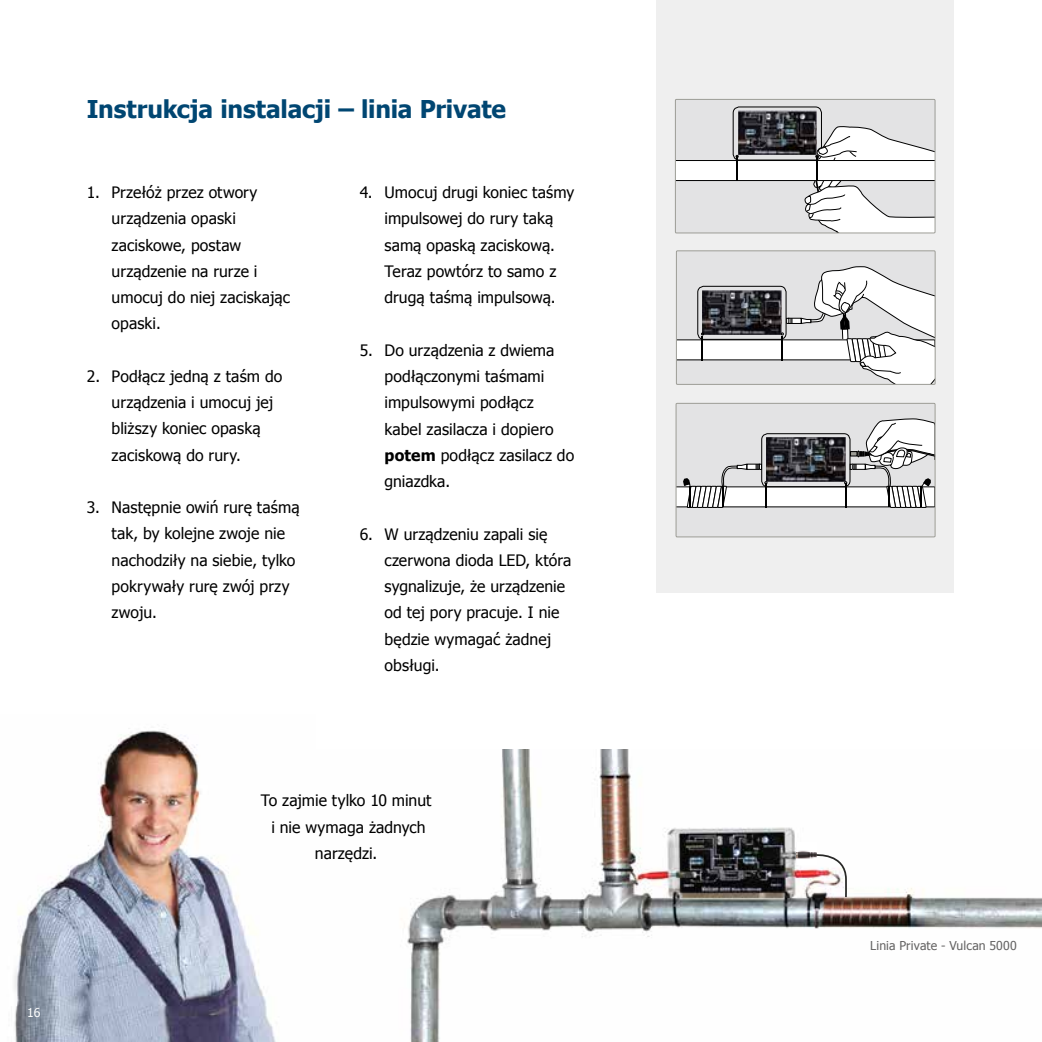
<style>
.page{position:relative;width:1042px;height:1042px;background:#fff}
.page>*{position:absolute;margin:0;border:0;box-sizing:border-box;transform-origin:0 0}
.t1{font:700 24.5px "Tahoma";letter-spacing:-.01em;color:#004672}
.t2{font:15.75px/26.2px "Tahoma";letter-spacing:.005em;color:#000}
.t3{font:12.25px "Tahoma";letter-spacing:.01em;color:#646363}
.t4{font:12.25px "Tahoma";color:#fff}
.s1{font-weight:700}
</style>
<div class="page">
<img style="left:407px;top:749px;width:635px;height:293px">
<svg style="left:814px;top:853px;width:34px;height:46px"></svg>
<img style="left:796px;top:843px;width:21px;height:22px">
<img style="left:14px;top:730px;width:262px;height:312px">
<div style="left:656px;top:0;width:298px;height:592px;background:#efefef"></div>
<svg style="left:678px;top:405px;width:255px;height:130px"></svg>
<div style="left:676px;top:403px;width:259px;height:134px;border:1px solid #9d9d96"></div>
<svg style="left:677px;top:101px;width:256px;height:130px"></svg>
<div style="left:675px;top:99px;width:260px;height:134px;border:1px solid #9d9d96"></div>
<svg style="left:676px;top:251px;width:259px;height:133px"></svg>
<h1 class="t1" style="left:87px;top:92px;width:421px">Instrukcja instalacji – linia Private</h1>
<p class="t2" style="left:112px;top:179px;width:180px;text-indent:-25px">1. Przełóż przez otwory urządzenia opaski zaciskowe, postaw urządzenie na rurze i umocuj do niej zaciskając opaski.</p>
<p class="t2" style="left:112px;top:362px;width:172px;text-indent:-25px">2. Podłącz jedną z taśm do urządzenia i umocuj jej bliższy koniec opaską zaciskową do rury.</p>
<p class="t2" style="left:112px;top:494px;width:189px;text-indent:-25px">3. Następnie owiń rurę taśmą tak, by kolejne zwoje nie nachodziły na siebie, tylko pokrywały rurę zwój przy zwoju.</p>
<p class="t2" style="left:360px;top:179px;width:216px;text-align:center">4. Umocuj drugi koniec taśmy impulsowej do rury taką<br>samą opaską zaciskową.<br>Teraz powtórz to samo z drugą taśmą impulsową.</p>
<p class="t2" style="left:384px;top:336px;width:191px;text-indent:-25px">5. Do urządzenia z dwiema podłączonymi taśmami impulsowymi podłącz kabel zasilacza i dopiero <span class="s1">potem</span> podłącz zasilacz do gniazdka.</p>
<p class="t2" style="left:384px;top:520px;width:188px;text-indent:-25px">6. W urządzeniu zapali się czerwona dioda LED, która sygnalizuje, że urządzenie od tej pory pracuje. I nie będzie wymagać żadnej obsługi.</p>
<p class="t2" style="left:261px;top:787px;width:172px;text-align:center">To zajmie tylko 10 minut i nie wymaga żadnych narzędzi.</p>
<p class="t4" style="left:27px;top:1004px;width:15px">16</p>
<p class="t3" style="left:870px;top:937px;width:148px">Linia Private - Vulcan 5000</p>
</div>
